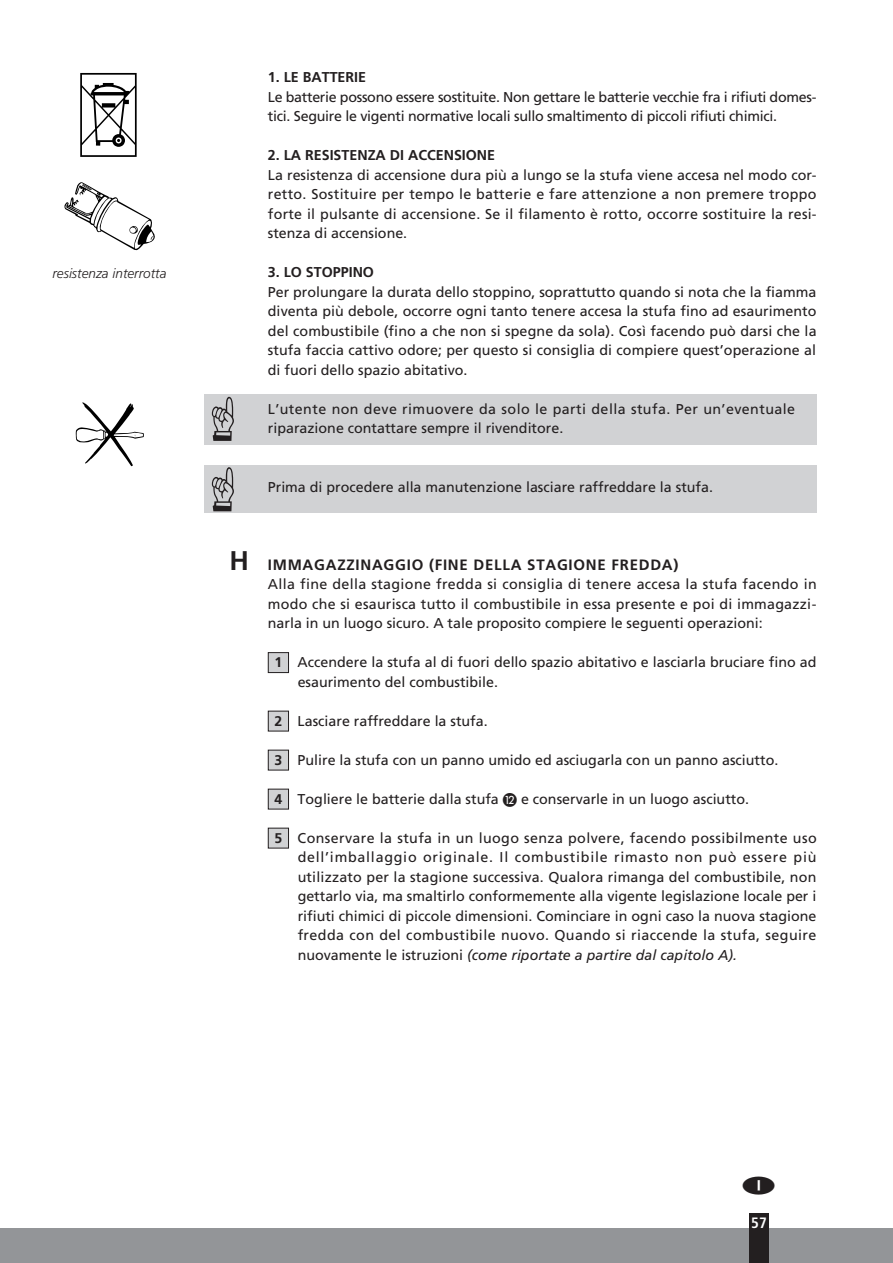
<style>
.page{position:relative;width:893px;height:1263px;background:#fff}
.page>*{position:absolute;margin:0;border:0;box-sizing:border-box;transform-origin:0 0}
.t1{font:700 15px "Frutiger";letter-spacing:.05em;color:#231f20}
.t2{font:700 condensed 15px "Frutiger";color:#fff}
.body_15mm_inspring{font:14.25px/19.5px "Frutiger";color:#231f20;text-align:justify}
.body_15mm_inspring-2{font:14.25px/19.5px "Frutiger";letter-spacing:-.02em;color:#231f20}
.body_15mm_inspring-3{font:14.25px/19.5px "Frutiger";letter-spacing:.03em;color:#231f20}
.subkop_zwart{font:700 14.25px "Frutiger";color:#231f20}
.t3{font:700 14.1px "Frutiger";color:#231f20}
.t4{font:italic 300 13.5px "Frutiger";color:#231f20}
.s1{font-size:27px}
.s2{font-family:"European Pi One"}
.s3{font-style:italic}
</style>
<div class="page">
<div style="left:204px;top:466px;width:612px;height:47px;background:#d1d2d4"></div>
<div style="left:204px;top:394px;width:612px;height:50px;background:#d1d2d4"></div>
<div style="left:268px;top:653px;width:21px;height:19px;background:#d1d2d4"></div>
<div style="left:268px;top:652px;width:21px;height:21px;border:1px solid #231f20"></div>
<div style="left:268px;top:711px;width:21px;height:20px;background:#d1d2d4"></div>
<div style="left:268px;top:711px;width:21px;height:20px;border:1px solid #231f20"></div>
<div style="left:268px;top:750px;width:21px;height:20px;background:#d1d2d4"></div>
<div style="left:268px;top:750px;width:21px;height:20px;border:1px solid #231f20"></div>
<div style="left:268px;top:789px;width:21px;height:20px;background:#d1d2d4"></div>
<div style="left:268px;top:789px;width:21px;height:20px;border:1px solid #231f20"></div>
<div style="left:268px;top:828px;width:21px;height:20px;background:#d1d2d4"></div>
<div style="left:268px;top:828px;width:21px;height:20px;border:1px solid #231f20"></div>
<div style="left:0;top:1229px;width:893px;height:34px;background:#939598"></div>
<div style="left:749px;top:1213px;width:20px;height:50px;background:#231f20"></div>
<svg style="left:76px;top:402px;width:68px;height:65px"></svg>
<svg style="left:80px;top:73px;width:57px;height:84px"></svg>
<svg style="left:64px;top:182px;width:91px;height:68px"></svg>
<p class="t4" style="left:52px;top:266px;width:115px">resistenza interrotta</p>
<p class="subkop_zwart" style="left:268px;top:69px;width:100px">1. LE BATTERIE</p>
<p class="body_15mm_inspring-2" style="left:268px;top:87px;width:550px">Le batterie possono essere sostituite. Non gettare le batterie vecchie fra i rifiuti domes&shy;tici. Seguire le vigenti normative locali sullo smaltimento di piccoli rifiuti chimici.</p>
<p class="subkop_zwart" style="left:268px;top:147px;width:229px">2. LA RESISTENZA DI ACCENSIONE</p>
<p class="body_15mm_inspring" style="left:268px;top:165px;width:550px">La resistenza di accensione dura più a lungo se la stufa viene accesa nel modo cor&shy;retto. Sostituire per tempo le batterie e fare attenzione a non premere troppo forte il pulsante di accensione. Se il filamento è rotto, occorre sostituire la resi&shy;stenza di accensione.</p>
<p class="subkop_zwart" style="left:268px;top:264px;width:108px">3. LO STOPPINO</p>
<p class="body_15mm_inspring" style="left:268px;top:282px;width:550px">Per prolungare la durata dello stoppino, soprattutto quando si nota che la fiamma diventa più debole, occorre ogni tanto tenere accesa la stufa fino ad esaurimento del combustibile (fino a che non si spegne da sola). Così facendo può darsi che la stufa faccia cattivo odore; per questo si consiglia di compiere quest’operazione al di fuori dello spazio abitativo.</p>
<p class="body_15mm_inspring-3" style="left:268px;top:399px;width:529px">L’utente non deve rimuovere da solo le parti della stufa. Per un’eventuale riparazione contattare sempre il rivenditore.</p>
<p class="body_15mm_inspring" style="left:268px;top:477px;width:447px">Prima di procedere alla manutenzione lasciare raffreddare la stufa.</p>
<p class="t1" style="left:230px;top:556px;width:450px"><span class="s1">H</span> IMMAGAZZINAGGIO (FINE DELLA STAGIONE FREDDA)</p>
<p class="body_15mm_inspring" style="left:268px;top:574px;width:550px">Alla fine della stagione fredda si consiglia di tenere accesa la stufa facendo in modo che si esaurisca tutto il combustibile in essa presente e poi di immagazzi&shy;narla in un luogo sicuro. A tale proposito compiere le seguenti operazioni:</p>
<p class="t3" style="left:275px;top:654px;width:9px">1</p>
<p class="body_15mm_inspring" style="left:298px;top:652px;width:520px">Accendere la stufa al di fuori dello spazio abitativo e lasciarla bruciare fino ad esaurimento del combustibile.</p>
<p class="t3" style="left:275px;top:712px;width:9px">2</p>
<p class="body_15mm_inspring" style="left:298px;top:711px;width:192px">Lasciare raffreddare la stufa.</p>
<p class="t3" style="left:275px;top:751px;width:9px">3</p>
<p class="body_15mm_inspring" style="left:298px;top:750px;width:482px">Pulire la stufa con un panno umido ed asciugarla con un panno asciutto.</p>
<p class="t3" style="left:275px;top:790px;width:9px">4</p>
<p class="body_15mm_inspring" style="left:298px;top:789px;width:453px">Togliere le batterie dalla stufa <span class="s2">L</span> e conservarle in un luogo asciutto.</p>
<p class="t3" style="left:275px;top:829px;width:9px">5</p>
<p class="body_15mm_inspring" style="left:298px;top:828px;width:521px">Conservare la stufa in un luogo senza polvere, facendo possibilmente uso dell’imballaggio originale. Il combustibile rimasto non può essere più utilizzato per la stagione successiva. Qualora rimanga del combustibile, non gettarlo via, ma smaltirlo conformemente alla vigente legislazione locale per i rifiuti chimici di piccole dimensioni. Cominciare in ogni caso la nuova stagione fredda con del combustibile nuovo. Quando si riaccende la stufa, seguire nuovamente le istruzioni <span class="s3">(come riportate a partire dal capitolo A).</span></p>
<p class="t2" style="left:751px;top:1214px;width:17px">57</p>
</div>
